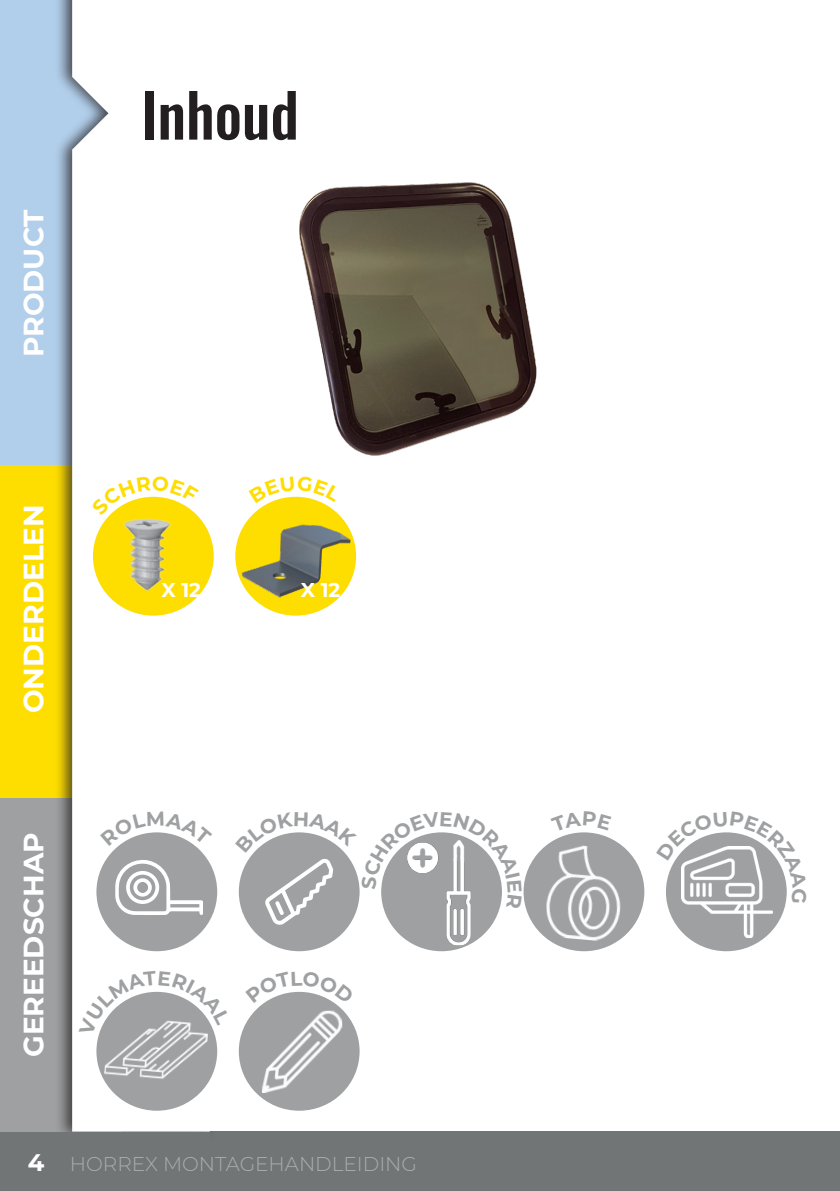
<style>
.page{position:relative;width:840px;height:1191px;background:#fff}
.page>*{position:absolute;margin:0;border:0;box-sizing:border-box;transform-origin:0 0}
.t1{font:500 60px "Oswald";color:#231f20}
.t2{font:700 28px "Montserrat";color:#fff}
.t3{font:300 20px "Montserrat";color:#acacad}
.t4{font:700 20px "Montserrat";color:#fff}
.s1{font-weight:700;font-size:24px;color:#fff}
</style>
<div class="page">
<div style="left:0;top:1131px;width:839px;height:60px;background:#717576"></div>
<div style="left:0;top:0;width:122px;height:465px;background:#b1ceea"></div>
<div style="left:0;top:465px;width:122px;height:333px;background:#fedd00"></div>
<div style="left:0;top:798px;width:122px;height:333px;background:#9ea0a1"></div>
<div style="left:54px;top:0;width:162px;height:1143px;background:#231f20;opacity:.75"></div>
<svg style="left:72px;top:0;width:138px;height:1131px;fill:#fff"></svg>
<div style="left:0;top:1131px;width:210px;height:12px;background:#717576"></div>
<div style="left:167px;top:0;width:70px;height:1130px;background:#fff"></div>
<div style="left:93px;top:497px;width:120px;height:118px;background:#fedd00;border-radius:50%"></div>
<div style="left:96px;top:832px;width:121px;height:119px;background:#9ea0a1;border-radius:50%"></div>
<div style="left:235px;top:497px;width:121px;height:118px;background:#fedd00;border-radius:50%"></div>
<div style="left:239px;top:832px;width:120px;height:119px;background:#9ea0a1;border-radius:50%"></div>
<div style="left:381px;top:832px;width:120px;height:119px;background:#9ea0a1;border-radius:50%"></div>
<div style="left:523px;top:832px;width:121px;height:119px;background:#9ea0a1;border-radius:50%"></div>
<div style="left:665px;top:832px;width:121px;height:119px;background:#9ea0a1;border-radius:50%"></div>
<img style="left:87px;top:490px;width:127px;height:115px">
<img style="left:237px;top:520px;width:117px;height:83px">
<img style="left:392px;top:924px;width:78px;height:21px">
<img style="left:534px;top:842px;width:101px;height:101px">
<img style="left:681px;top:903px;width:91px;height:34px">
<svg style="left:115px;top:860px;width:87px;height:55px"></svg>
<img style="left:299px;top:182px;width:238px;height:274px">
<div style="left:96px;top:991px;width:121px;height:119px;background:#9ea0a1;border-radius:50%"></div>
<div style="left:239px;top:991px;width:120px;height:119px;background:#9ea0a1;border-radius:50%"></div>
<img style="left:103px;top:1036px;width:107px;height:67px">
<img style="left:262px;top:1010px;width:81px;height:83px">
<svg style="left:91px;top:476px;width:108px;height:39px"></svg>
<svg style="left:100px;top:811px;width:94px;height:34px"></svg>
<svg style="left:269px;top:496px;width:54px;height:7px"></svg>
<svg style="left:238px;top:832px;width:264px;height:92px"></svg>
<svg style="left:665px;top:832px;width:122px;height:71px"></svg>
<svg style="left:79px;top:971px;width:136px;height:65px"></svg>
<svg style="left:262px;top:991px;width:74px;height:13px"></svg>
<p class="t2" style="left:13px;top:357px;width:149px;rotate:-90deg">PRODUCT</p>
<p class="t2" style="left:13px;top:713px;width:210px;rotate:-90deg">ONDERDELEN</p>
<p class="t2" style="left:13px;top:1057px;width:226px;rotate:-90deg">GEREEDSCHAP</p>
<p class="t1" style="left:141px;top:84px;width:159px">Inhoud</p>
<p class="t4" style="left:161px;top:575px;width:41px">X 12</p>
<p class="t4" style="left:301px;top:575px;width:41px">X 12</p>
<p class="t3" style="left:28px;top:1150px;width:390px"><span class="s1">4</span> HORREX MONTAGEHANDLEIDING</p>
</div>
